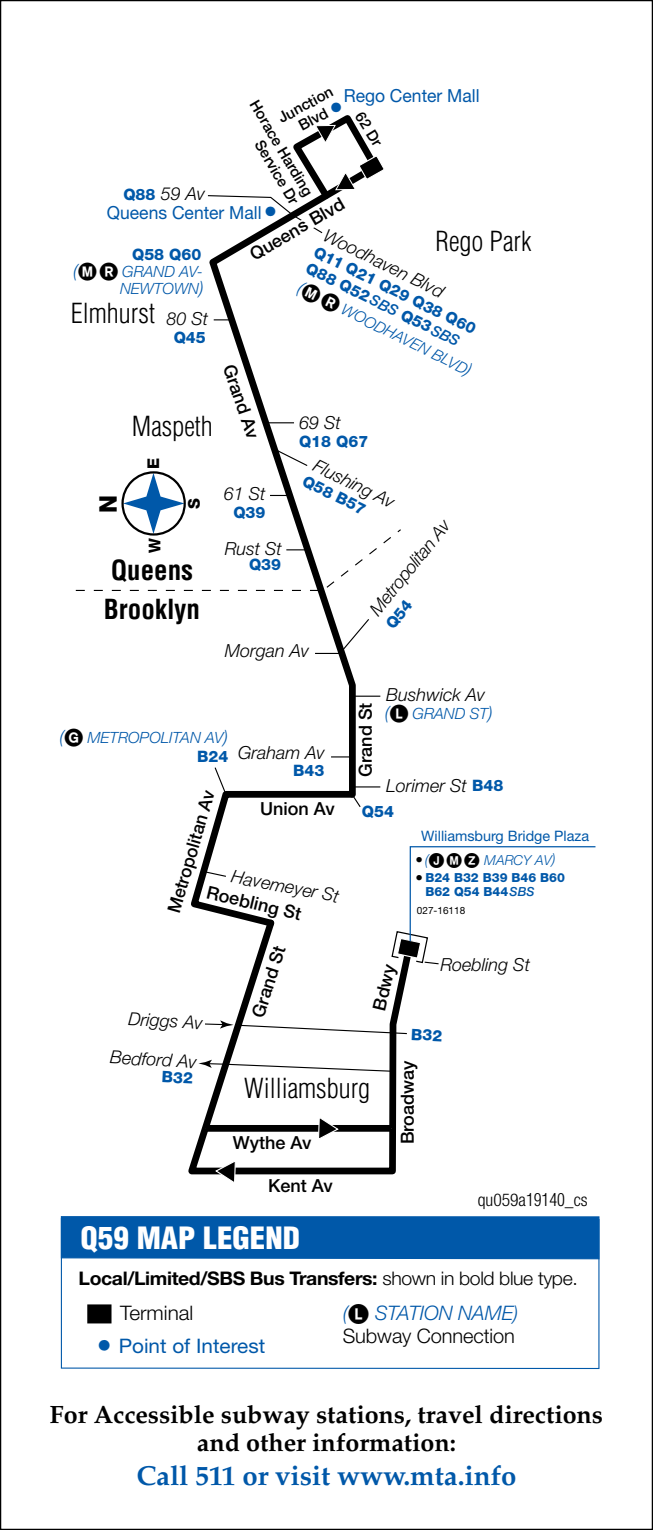
<style>
.page{position:relative;width:653px;height:1530px;background:#fff}
.page>*{position:absolute;margin:0;border:0;box-sizing:border-box;transform-origin:0 0}
.t1{font:900 condensed 30px "Helvetica";color:#fff}
.t2{font:800 30px "Helvetica Neue";color:#0058a9}
.t3{font:700 27.5px "Palatino";color:#0058a9}
.t4{font:300 condensed 27px "Helvetica";color:#000}
.t5{font:700 condensed 27px "Helvetica";color:#000}
.t6{font:800 27px "Helvetica Neue";color:#0058a9}
.t7{font:700 25px/27.5px "Palatino";color:#000;text-align:center}
.t8{font:800 24.25px "Helvetica Neue";color:#000}
.t9{font:300 20px "Helvetica Neue";letter-spacing:-.005em;color:#000}
.t10{font:20px "Helvetica Neue";color:#0058a9}
.t11{font:italic 300 20px "Helvetica Neue";letter-spacing:-.005em;color:#0058a9}
.t12{font:700 18.75px "Helvetica Neue";letter-spacing:-.02em;color:#000}
.t13{font:italic 300 18px "Helvetica Neue";color:#000}
.t14{font:500 18px "Helvetica Neue";color:#000}
.t15{font:18px "Helvetica Neue";color:#0058a9}
.t16{font:italic 300 18px "Helvetica Neue";color:#0058a9}
.t17{font:300 condensed 17.5px "Helvetica Neue";color:#000}
.t18{font:800 16.25px "Helvetica Neue";color:#000}
.t19{font:800 16.25px "Helvetica Neue";color:#000;scale:.95 1}
.t20{font:800 15.75px/17.8px "Helvetica Neue";color:#0058a9}
.t21{font:italic 300 15.5px/17px "Helvetica Neue";color:#0058a9}
.t22{font:500 15px/16.2px "Helvetica Neue";color:#000;text-align:center}
.t23{font:italic 15px "Helvetica Neue";color:#000}
.t24{font:14.5px "Helvetica Neue";color:#0058a9}
.t25{font:italic 300 13.75px "Helvetica Neue";color:#0058a9}
.t26{font:800 12.5px/13.8px "Helvetica Neue";color:#0058a9}
.t27{font:10px "Helvetica Neue";color:#000}
.s1{font-weight:800;font-size:27px}
.s2{font-weight:500;font-style:italic;font-size:14.75px}
.s3{font-size:18px}
.s4{font-weight:300;color:#0058a9}
.s5{font-size:15px}
.s6{font-weight:400;font-style:italic;font-size:15px;color:#000}
.s7{font-weight:500;font-style:italic}
.s8{font-family:"Helvetica"}
.s9{font-weight:300}
</style>
<div class="page">
<svg style="left:188px;top:931px;width:221px;height:244px"></svg>
<svg style="left:209px;top:236px;width:172px;height:552px"></svg>
<hr style="left:331px;top:756px;width:20px;height:2px;background:#000">
<svg style="left:266px;top:422px;width:28px;height:1px"></svg>
<svg style="left:214px;top:319px;width:16px;height:1px"></svg>
<svg style="left:352px;top:696px;width:28px;height:1px"></svg>
<hr style="left:352px;top:786px;width:28px;height:2px;background:#000">
<svg style="left:315px;top:618px;width:55px;height:36px"></svg>
<svg style="left:75px;top:447px;width:326px;height:145px"></svg>
<svg style="left:191px;top:766px;width:170px;height:165px"></svg>
<div style="left:205px;top:1125px;width:186px;height:7px;background:#000"></div>
<svg style="left:317px;top:1115px;width:23px;height:26px"></svg>
<svg style="left:214px;top:1159px;width:23px;height:23px"></svg>
<svg style="left:60px;top:1260px;width:540px;height:109px"></svg>
<svg style="left:60px;top:1216px;width:540px;height:44px;background:#095eac"></svg>
<div style="left:88px;top:1305px;width:23px;height:18px;background:#000"></div>
<div style="left:87px;top:1304px;width:24px;height:19px;border:1px solid #000"></div>
<svg style="left:207px;top:115px;width:177px;height:121px"></svg>
<svg style="left:348px;top:1304px;width:20px;height:20px"></svg>
<svg style="left:390px;top:846px;width:206px;height:119px"></svg>
<svg style="left:188px;top:1060px;width:208px;height:24px"></svg>
<svg style="left:205px;top:1020px;width:204px;height:21px"></svg>
<svg style="left:295px;top:280px;width:47px;height:35px"></svg>
<p class="t22" style="left:275px;top:111px;width:61px;rotate:-28deg">Junction<br>Blvd</p>
<p class="t15" style="left:343px;top:85px;width:137px">Rego Center Mall</p>
<p class="t22" style="left:260px;top:97px;width:110px;text-align:right;rotate:59deg">Horace Harding<br>Service Dr</p>
<h3 class="t6" style="left:329px;top:91px;width:15px">•</h3>
<p class="t22" style="left:366px;top:109px;width:38px;rotate:58deg">62 Dr</p>
<p class="t13" style="left:161px;top:183px;width:46px">59 Av</p>
<p class="t20" style="left:123px;top:185px;width:34px">Q88</p>
<p class="t14" style="left:246px;top:246px;width:108px;rotate:-30deg">Queens Blvd</p>
<p class="t15" style="left:107px;top:202px;width:172px">Queens Center Mall<span class="s1">•</span></p>
<p class="t13" style="left:329px;top:225px;width:133px;rotate:26deg">Woodhaven Blvd</p>
<h3 class="t4" style="left:435px;top:225px;width:97px">Rego Park</h3>
<p class="t20" style="left:319px;top:243px;width:180px;rotate:26deg">Q11 Q21 Q29 Q38 Q60<br>Q88 Q52<span class="s2">SBS</span> Q53<span class="s2">SBS</span></p>
<p class="t20" style="left:132px;top:245px;width:71px">Q58 Q60</p>
<p class="t16" style="left:73px;top:260px;width:6px">(</p>
<p class="t21" style="left:120px;top:263px;width:85px">GRAND AV-<br>NEWTOWN<span class="s3">)</span></p>
<h3 class="t4" style="left:71px;top:296px;width:85px">Elmhurst</h3>
<p class="t21" style="left:346px;top:301px;width:145px;rotate:26deg">WOODHAVEN BLVD<span class="s3">)</span></p>
<p class="t13" style="left:166px;top:308px;width:43px">80 St</p>
<p class="t20" style="left:174px;top:328px;width:34px">Q45</p>
<p class="t14" style="left:239px;top:361px;width:79px;rotate:71deg">Grand Av</p>
<p class="t13" style="left:299px;top:412px;width:43px">69 St</p>
<h3 class="t4" style="left:132px;top:410px;width:82px">Maspeth</h3>
<p class="t20" style="left:299px;top:432px;width:71px">Q18 Q67</p>
<p class="t18" style="left:144px;top:469px;width:13px;rotate:-90deg">E</p>
<h3 class="t8" style="left:94px;top:513px;width:20px;rotate:-90deg">N</h3>
<p class="t18" style="left:184px;top:509px;width:12px;rotate:-90deg">S</p>
<p class="t19" style="left:145px;top:553px;width:17px;rotate:-90deg">W</p>
<h3 class="t5" style="left:111px;top:553px;width:84px">Queens</h3>
<h3 class="t5" style="left:104px;top:593px;width:97px">Brooklyn</h3>
<p class="t13" style="left:224px;top:483px;width:43px">61 St</p>
<p class="t20" style="left:233px;top:504px;width:34px">Q39</p>
<p class="t20" style="left:249px;top:556px;width:34px">Q39</p>
<p class="t13" style="left:225px;top:538px;width:58px">Rust St</p>
<p class="t13" style="left:319px;top:455px;width:90px;rotate:26deg">Flushing Av</p>
<p class="t20" style="left:307px;top:472px;width:70px;rotate:26deg">Q58 B57</p>
<p class="t13" style="left:365px;top:606px;width:118px;rotate:-51deg">Metropolitan Av</p>
<p class="t13" style="left:225px;top:640px;width:86px">Morgan Av</p>
<p class="t16" style="left:60px;top:726px;width:6px">(</p>
<p class="t21" style="left:87px;top:729px;width:142px">METROPOLITAN AV<span class="s3">)</span></p>
<p class="t20" style="left:197px;top:747px;width:33px">B24</p>
<p class="t13" style="left:238px;top:742px;width:88px">Graham Av</p>
<p class="t20" style="left:293px;top:762px;width:33px">B43</p>
<p class="t14" style="left:163px;top:910px;width:129px;rotate:-74deg">Metropolitan Av</p>
<p class="t14" style="left:260px;top:798px;width:76px">Union Av</p>
<p class="t13" style="left:234px;top:865px;width:111px;rotate:11deg">Havemeyer St</p>
<p class="t14" style="left:210px;top:881px;width:98px;rotate:14deg">Roebling St</p>
<p class="t13" style="left:129px;top:1008px;width:76px;rotate:3deg">Driggs Av</p>
<p class="t14" style="left:247px;top:1013px;width:75px;rotate:-72deg">Grand St</p>
<p class="t14" style="left:354px;top:777px;width:75px;rotate:-90deg">Grand St</p>
<p class="t13" style="left:386px;top:684px;width:100px">Bushwick Av</p>
<p class="t16" style="left:385px;top:702px;width:6px">(</p>
<p class="t21" style="left:412px;top:705px;width:82px">GRAND ST<span class="s3">)</span></p>
<p class="t13" style="left:386px;top:775px;width:82px">Lorimer St</p>
<p class="t20" style="left:472px;top:777px;width:33px">B48</p>
<p class="t20" style="left:362px;top:803px;width:34px">Q54</p>
<p class="t24" style="left:421px;top:827px;width:169px">Williamsburg Bridge Plaza</p>
<p class="t23" style="left:415px;top:851px;width:15px">•<span class="s4">(</span></p>
<p class="t25" style="left:484px;top:852px;width:73px">MARCY AV<span class="s5">)</span></p>
<p class="t26" style="left:425px;top:871px;width:141px;text-indent:-10px"><span class="s6">•</span> B24 B32 B39 B46 B60<br>B62 Q54 B44<span class="s7">SBS</span></p>
<p class="t27" style="left:417px;top:904px;width:50px">027-16118</p>
<p class="t14" style="left:368px;top:1008px;width:49px;rotate:-76deg">Bdwy</p>
<p class="t13" style="left:440px;top:953px;width:91px">Roebling St</p>
<p class="t13" style="left:111px;top:1046px;width:88px;rotate:3deg">Bedford Av</p>
<h3 class="t4" style="left:244px;top:1071px;width:127px">Williamsburg</h3>
<p class="t14" style="left:233px;top:1132px;width:80px">Wythe Av</p>
<p class="t14" style="left:268px;top:1175px;width:66px">Kent Av</p>
<p class="t14" style="left:396px;top:1144px;width:85px;rotate:-90deg">Broadway</p>
<p class="t17" style="left:477px;top:1190px;width:111px">qu059a<span class="s8">19140</span>_cs</p>
<h1 class="t1" style="left:81px;top:1219px;width:221px">Q59 MAP LEGEND</h1>
<p class="t12" style="left:79px;top:1266px;width:500px">Local/Limited/SBS Bus Transfers: <span class="s9">shown in bold blue type.</span></p>
<p class="t11" style="left:342px;top:1301px;width:7px">(</p>
<p class="t11" style="left:375px;top:1301px;width:145px">STATION NAME)</p>
<p class="t9" style="left:342px;top:1324px;width:174px">Subway Connection</p>
<p class="t9" style="left:120px;top:1301px;width:75px">Terminal</p>
<p class="t10" style="left:119px;top:1334px;width:148px">Point of Interest</p>
<h1 class="t2" style="left:97px;top:1327px;width:16px">•</h1>
<h3 class="t7" style="left:50px;top:1401px;width:554px">For Accessible subway stations, travel directions and other information:</h3>
<h2 class="t3" style="left:136px;top:1458px;width:381px">Call 511 or visit www.mta.info</h2>
</div>
